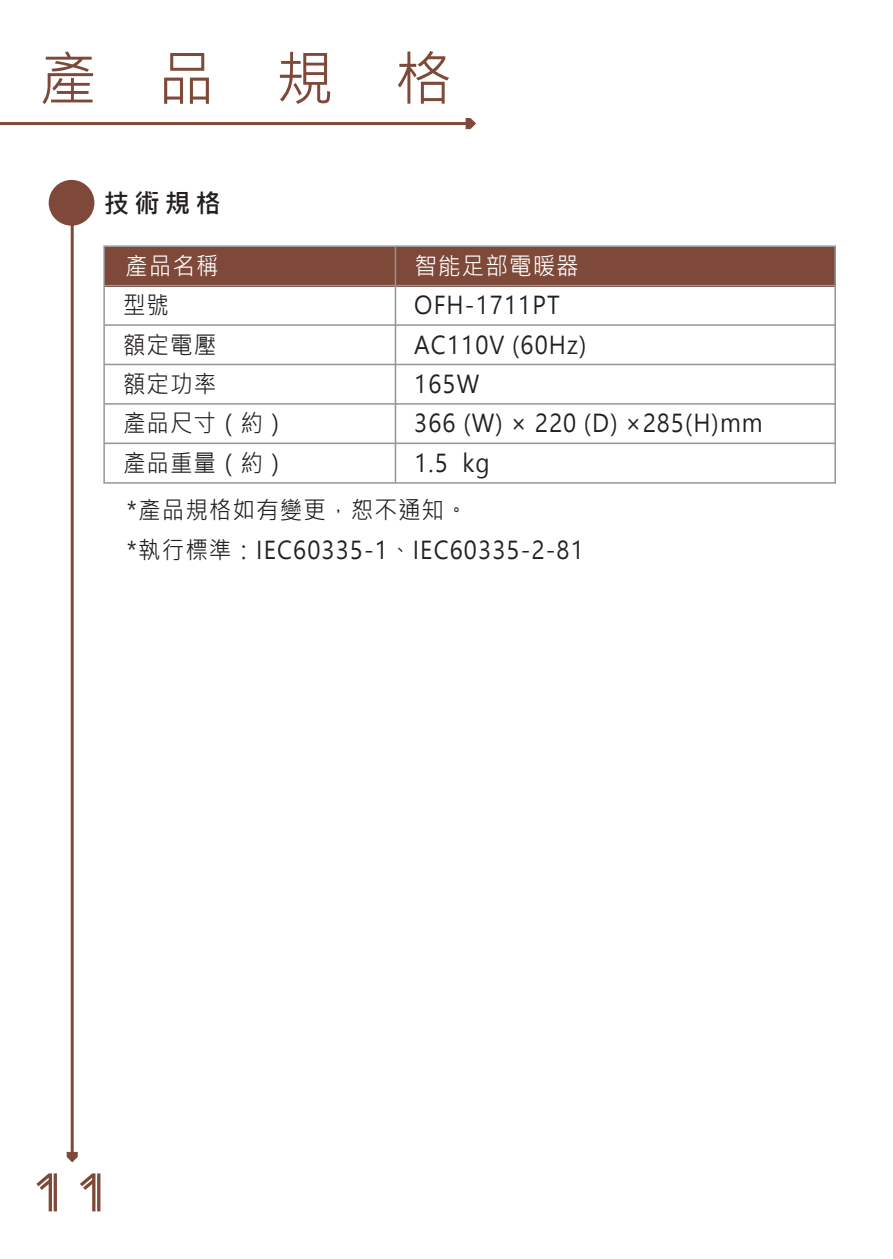
<style>
.page{position:relative;width:893px;height:1259px;background:#fff}
.page>*{position:absolute;margin:0;border:0;box-sizing:border-box;transform-origin:0 0}
.t1{font:59.7px "Microsoft Jheng Hei UI Regular";color:#7f4939}
.t2{font:26.4px "Microsoft Jheng Hei UI Bold";color:#231f20}
.t3{font:24.3px/39.3px "Microsoft Jheng Hei UI Regular";letter-spacing:.05em;color:#231f20;scale:.92 1}
.t4{font:24.3px "Microsoft Jheng Hei UI Regular";letter-spacing:.05em;color:#fff;scale:.92 1}
</style>
<div class="page">
<svg style="left:36px;top:1173px;width:21px;height:38px"></svg>
<svg style="left:80px;top:1173px;width:20px;height:38px"></svg>
<hr style="left:0;top:122px;width:467px;height:3px;background:#7f4939">
<svg style="left:466px;top:118px;width:10px;height:11px"></svg>
<div style="left:49px;top:180px;width:45px;height:46px;background:#7f4939;border-radius:50%"></div>
<hr style="left:71px;top:216px;width:3px;height:938px;background:#7f4939">
<svg style="left:67px;top:1152px;width:11px;height:10px"></svg>
<div style="left:105px;top:247px;width:731px;height:39px;background:#7f4939"></div>
<div style="left:103px;top:245px;width:733px;height:239px;border:2px solid #939598"></div>
<hr style="left:395px;top:246px;width:1px;height:236px;background:#939598">
<hr style="left:104px;top:285px;width:731px;height:1px;background:#939598">
<hr style="left:104px;top:324px;width:731px;height:2px;background:#939598">
<hr style="left:104px;top:364px;width:731px;height:1px;background:#939598">
<hr style="left:104px;top:403px;width:731px;height:2px;background:#939598">
<hr style="left:104px;top:442px;width:731px;height:2px;background:#939598">
<h1 class="t1" style="left:39px;top:41px;width:415px">產 品 規 格</h1>
<p class="t2" style="left:104px;top:187px;width:119px">技術規格</p>
<p class="t4" style="left:125px;top:251px;width:103px">產品名稱</p>
<p class="t4" style="left:415px;top:251px;width:180px">智能足部電暖器</p>
<p class="t3" style="left:123px;top:286px;width:179px">型號<br>額定電壓<br>額定功率<br>產品尺寸（約）產品重量（約）</p>
<p class="t3" style="left:127px;top:491px;width:498px">*產品規格如有變更，恕不通知。<br>*執行標準：IEC60335-1、IEC60335-2-81</p>
<p class="t3" style="left:414px;top:286px;width:380px">OFH-1711PT<br>AC110V (60Hz)<br>165W<br>366 (W) × 220 (D) ×285(H)mm<br>1.5 kg</p>
</div>
